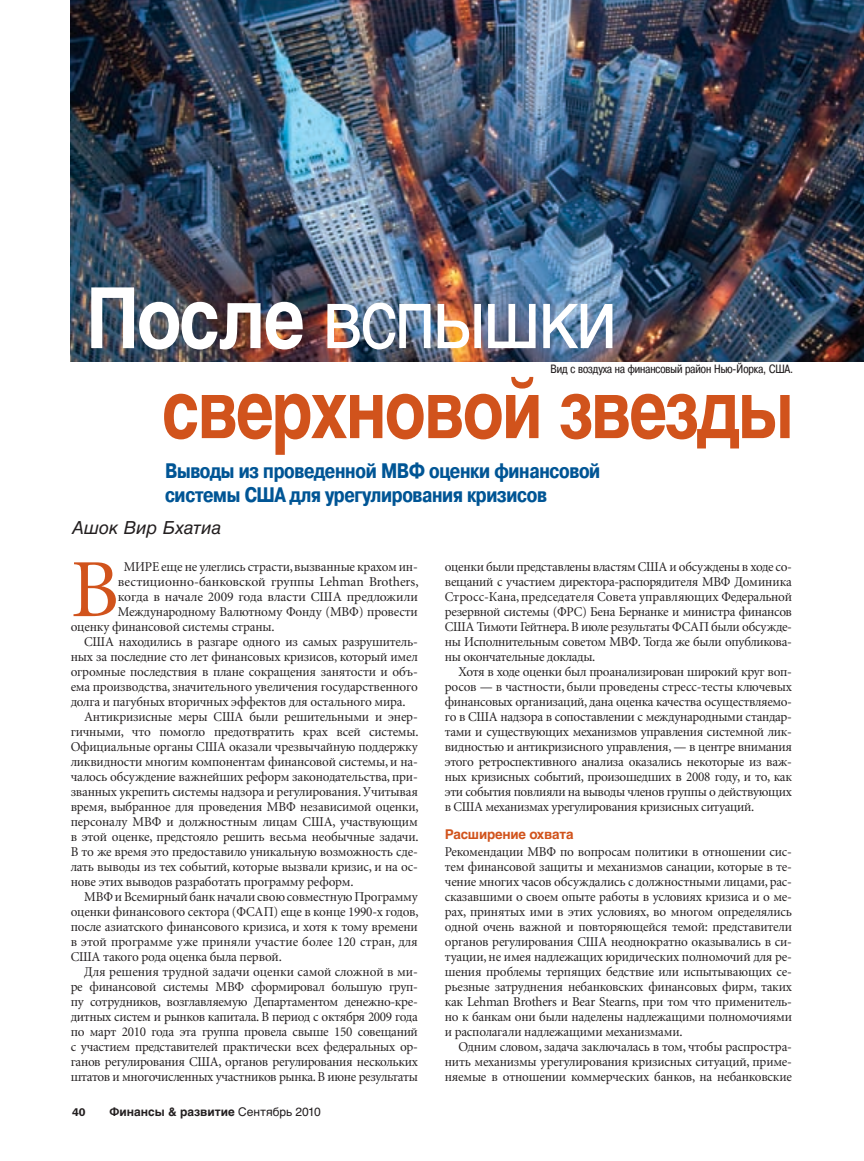
<style>
.page{position:relative;width:864px;height:1161px;background:#fff}
.page>*{position:absolute;margin:0;border:0;box-sizing:border-box;transform-origin:0 0}
.t1{font:84.45px "Helvetica Cyr Upright";letter-spacing:-.035em;color:#fff;scale:.87 1}
.t2{font:82.8px "Minion Cyr";color:#d1531c}
.t3{font:700 81px "Helvetica Cyr";letter-spacing:-.035em;color:#d1531c;scale:.83 1}
.t4{font:700 21px/24px "Pragmatica Cond C";letter-spacing:-.015em;color:#005595}
.t5{font:18px "Helvetica Cyr Inclined";color:#231f20}
.t6{font:13.5px/15px "Minion Cyr";letter-spacing:-.015em;color:#231f20;text-align:justify}
.t7{font:700 13.5px "Helvetica Cyr";letter-spacing:-.015em;color:#d1531c}
.t8{font:12px "Pragmatica Cond C";color:#231f20}
.t9{font:700 12px "Helvetica Cyr";color:#231f20}
.t10{font:600 11.25px "Franklin Gothic";color:#231f20}
.s1{font-family:"Helvetica Cyr";font-weight:700}
.s2{font-family:"Helvetica Cyr Upright";font-weight:400}
</style>
<div class="page">
<img style="left:71px;top:0;width:793px;height:362px">
<h1 class="t1" style="left:86px;top:271px;width:612px"><span class="s1">После</span> вспышки</h1>
<h3 class="t3" style="left:162px;top:363px;width:763px">сверхновой звезды</h3>
<p class="t8" style="left:551px;top:362px;width:244px">Вид с воздуха на финансовый район Нью-Йорка, США.</p>
<h3 class="t4" style="left:165px;top:459px;width:437px">Выводы из проведенной МВФ оценки финансовой системы США для урегулирования кризисов</h3>
<h3 class="t5" style="left:72px;top:518px;width:151px">Ашок Вир Бхатиа</h3>
<h2 class="t2" style="left:71px;top:540px;width:50px">В</h2>
<p class="t6" style="left:124px;top:559px;width:296px">мире еще не улеглись страсти, вызванные крахом ин-</p>
<p class="t6" style="left:118px;top:574px;width:302px">вестиционно-банковской группы Lehman Brothers,</p>
<p class="t6" style="left:118px;top:589px;width:302px">когда в начале 2009 года власти США предложили</p>
<p class="t6" style="left:118px;top:604px;width:302px">Международному Валютному Фонду (МВФ) провести</p>
<p class="t6" style="left:71px;top:619px;width:205px">оценку финансовой системы страны.</p>
<p class="t6" style="left:84px;top:634px;width:335px">США находились в разгаре одного из самых разрушитель-</p>
<p class="t6" style="left:71px;top:649px;width:349px">ных за последние сто лет финансовых кризисов, который имел</p>
<p class="t6" style="left:71px;top:664px;width:349px">огромные последствия в плане сокращения занятости и объ-</p>
<p class="t6" style="left:71px;top:679px;width:349px">ема производства, значительного увеличения государственного</p>
<p class="t6" style="left:71px;top:694px;width:336px">долга и пагубных вторичных эффектов для остального мира.</p>
<p class="t6" style="left:84px;top:709px;width:335px">Антикризисные меры США были решительными и энер-</p>
<p class="t6" style="left:71px;top:724px;width:349px">гичными, что помогло предотвратить крах всей системы.</p>
<p class="t6" style="left:71px;top:739px;width:349px">Официальные органы США оказали чрезвычайную поддержку</p>
<p class="t6" style="left:71px;top:754px;width:349px">ликвидности многим компонентам финансовой системы, и на-</p>
<p class="t6" style="left:71px;top:769px;width:349px">чалось обсуждение важнейших реформ законодательства, при-</p>
<p class="t6" style="left:71px;top:784px;width:349px">званных укрепить системы надзора и регулирования. Учитывая</p>
<p class="t6" style="left:71px;top:799px;width:349px">время, выбранное для проведения МВФ независимой оценки,</p>
<p class="t6" style="left:71px;top:814px;width:349px">персоналу МВФ и должностным лицам США, участвующим</p>
<p class="t6" style="left:71px;top:829px;width:349px">в этой оценке, предстояло решить весьма необычные задачи.</p>
<p class="t6" style="left:71px;top:844px;width:349px">В то же время это предоставило уникальную возможность сде-</p>
<p class="t6" style="left:71px;top:859px;width:349px">лать выводы из тех событий, которые вызвали кризис, и на ос-</p>
<p class="t6" style="left:71px;top:874px;width:284px">нове этих выводов разработать программу реформ.</p>
<p class="t6" style="left:84px;top:889px;width:335px">МВФ и Всемирный банк начали свою совместную Программу</p>
<p class="t6" style="left:71px;top:904px;width:349px">оценки финансового сектора (ФСАП) еще в конце 1990-х годов,</p>
<p class="t6" style="left:71px;top:919px;width:349px">после азиатского финансового кризиса, и хотя к тому времени</p>
<p class="t6" style="left:71px;top:934px;width:349px">в этой программе уже приняли участие более 120 стран, для</p>
<p class="t6" style="left:71px;top:949px;width:213px">США такого рода оценка была первой.</p>
<p class="t6" style="left:84px;top:964px;width:335px">Для решения трудной задачи оценки самой сложной в ми-</p>
<p class="t6" style="left:71px;top:979px;width:349px">ре финансовой системы МВФ сформировал большую груп-</p>
<p class="t6" style="left:71px;top:994px;width:349px">пу сотрудников, возглавляемую Департаментом денежно-кре-</p>
<p class="t6" style="left:71px;top:1009px;width:349px">дитных систем и рынков капитала. В период с октября 2009 года</p>
<p class="t6" style="left:71px;top:1024px;width:349px">по март 2010 года эта группа провела свыше 150 совещаний</p>
<p class="t6" style="left:71px;top:1039px;width:349px">с участием представителей практически всех федеральных ор-</p>
<p class="t6" style="left:71px;top:1054px;width:349px">ганов регулирования США, органов регулирования нескольких</p>
<p class="t6" style="left:71px;top:1069px;width:349px">штатов и многочисленных участников рынка. В июне результаты</p>
<p class="t10" style="left:72px;top:1106px;width:15px">40</p>
<p class="t9" style="left:109px;top:1105px;width:213px">Финансы &amp; развитие <span class="s2">Сентябрь 2010</span></p>
<p class="t6" style="left:445px;top:559px;width:349px">оценки были представлены властям США и обсуждены в ходе со&shy;вещаний с участием директора-распорядителя МВФ Доминика Стросс-Кана, председателя Совета управляющих Федеральной резервной системы (ФР С) Бена Бернанке и министра финансов США Тимоти Гейтнера. В июле результаты ФСАП были обсужде&shy;ны Исполнительным советом МВФ. Тогда же были опубликова&shy;ны окончательные доклады.</p>
<p class="t6" style="left:445px;top:664px;width:349px;text-indent:14px">Хотя в ходе оценки был проанализирован широкий круг воп&shy;росов — в частности, были проведены стресс-тесты ключевых финансовых организаций, дана оценка качества осуществляемо&shy;го в США надзора в сопоставлении с международными стандар&shy;тами и существующих механизмов управления системной лик&shy;видностью и антикризисного управления, — в центре внимания этого ретроспективного анализа оказались некоторые из важ&shy;ных кризисных событий, произошедших в 2008 году, и то, как эти события повлияли на выводы членов группы о действующих в США механизмах урегулирования кризисных ситуаций.</p>
<p class="t7" style="left:445px;top:826px;width:130px">Расширение охвата</p>
<p class="t6" style="left:445px;top:844px;width:349px">Рекомендации МВФ по вопросам политики в отношении сис&shy;тем финансовой защиты и механизмов санации, которые в те&shy;чение многих часов обсуждались с должностными лицами, рас&shy;сказавшими о своем опыте работы в условиях кризиса и о ме&shy;рах, принятых ими в этих условиях, во многом определялись одной очень важной и повторяющейся темой: представители органов регулирования США неоднократно оказывались в си&shy;туации, не имея надлежащих юридических полномочий для ре&shy;шения проблемы терпящих бедствие или испытывающих се&shy;рьезные затруднения небанковских финансовых фирм, таких как Lehman Brothers и Bear Stearns, при том что применитель&shy;но к банкам они были наделены надлежащими полномочиями и располагали надлежащими механизмами.</p>
<p class="t6" style="left:445px;top:1039px;width:349px;text-indent:14px">Одним словом, задача заключалась в том, чтобы распростра&shy;нить механизмы урегулирования кризисных ситуаций, приме&shy;няемые в отношении коммерческих банков, на небанковские</p>
</div>
